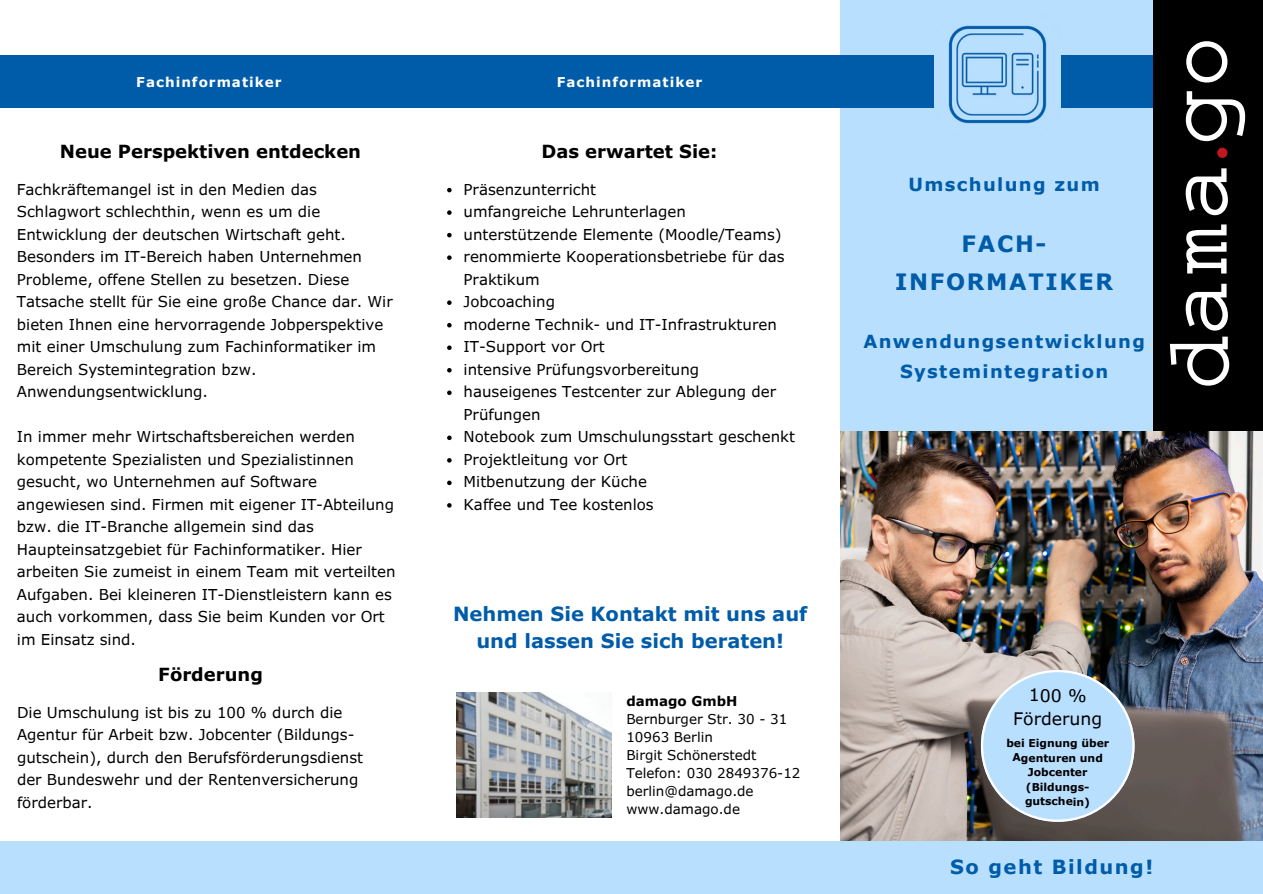
<style>
.page{position:relative;width:1263px;height:894px;background:#fff}
.page>*{position:absolute;margin:0;border:0;box-sizing:border-box;transform-origin:0 0}
.t1{font:700 22.5px/38.2px "Verdana Pro";letter-spacing:.075em;color:#005ca8;text-align:center}
.t2{font:700 19.5px/27px "Verdana Pro";color:#005ca8;text-align:center}
.t3{font:700 19.5px "Verdana Pro";letter-spacing:.075em;color:#005ca8}
.t4{font:700 18px/30.3px "Verdana Pro";letter-spacing:.075em;color:#005ca8;text-align:center}
.t5{font:700 18px "Verdana Pro";color:#000}
.t6{font:17.25px/23.5px "Verdana Pro";letter-spacing:-.005em;color:#000;text-align:center}
.t7{font:15px/22.5px "Verdana Pro";color:#000}
.t8{font:13.5px/18px "Verdana Pro";color:#000}
.t9{font:700 13.5px "Verdana Pro";letter-spacing:.075em;color:#fff}
.t10{font:700 10.8px "Verdana Pro";letter-spacing:-.005em;color:#000}
.s1{font-weight:700}
</style>
<div class="page">
<img style="left:457px;top:692px;width:155px;height:125px">
<div style="left:840px;top:0;width:423px;height:650px;background:#b9dfff"></div>
<div style="left:0;top:55px;width:1163px;height:53px;background:#005ca8"></div>
<div style="left:1154px;top:0;width:109px;height:456px;background:#000"></div>
<svg style="left:1170px;top:336px;width:59px;height:49px"></svg>
<svg style="left:1186px;top:284px;width:42px;height:46px"></svg>
<svg style="left:1186px;top:224px;width:40px;height:49px"></svg>
<svg style="left:1186px;top:168px;width:42px;height:47px"></svg>
<svg style="left:1186px;top:91px;width:59px;height:50px"></svg>
<svg style="left:1186px;top:41px;width:41px;height:41px"></svg>
<svg style="left:1217px;top:148px;width:10px;height:10px"></svg>
<img style="left:840px;top:432px;width:423px;height:408px">
<img style="left:935px;top:25px;width:126px;height:99px">
<div style="left:0;top:840px;width:1263px;height:53px;background:#b9dfff"></div>
<svg style="left:981px;top:669px;width:153px;height:152px;background:#abc6de"></svg>
<svg style="left:447px;top:188px;width:5px;height:4px"></svg>
<svg style="left:447px;top:210px;width:5px;height:5px"></svg>
<svg style="left:447px;top:233px;width:5px;height:4px"></svg>
<svg style="left:447px;top:255px;width:5px;height:5px"></svg>
<svg style="left:447px;top:300px;width:5px;height:5px"></svg>
<svg style="left:447px;top:323px;width:5px;height:4px"></svg>
<svg style="left:447px;top:345px;width:5px;height:5px"></svg>
<svg style="left:447px;top:368px;width:5px;height:4px"></svg>
<svg style="left:447px;top:390px;width:5px;height:5px"></svg>
<svg style="left:447px;top:435px;width:5px;height:5px"></svg>
<svg style="left:447px;top:458px;width:5px;height:4px"></svg>
<svg style="left:447px;top:480px;width:5px;height:5px"></svg>
<svg style="left:447px;top:503px;width:5px;height:4px"></svg>
<h3 class="t9" style="left:136px;top:73px;width:147px">Fachinformatiker</h3>
<p class="t9" style="left:557px;top:73px;width:147px">Fachinformatiker</p>
<p class="t5" style="left:60px;top:140px;width:303px">Neue Perspektiven entdecken</p>
<p class="t5" style="left:541px;top:140px;width:177px">Das erwartet Sie:</p>
<p class="t7" style="left:17px;top:177px;width:377px">Fachkräftemangel ist in den Medien das Schlagwort schlechthin, wenn es um die Entwicklung der deutschen Wirtschaft geht.<br>Besonders im IT-Bereich haben Unternehmen Probleme, offene Stellen zu besetzen. Diese Tatsache stellt für Sie eine große Chance dar. Wir bieten Ihnen eine hervorragende Jobperspektive mit einer Umschulung zum Fachinformatiker im Bereich Systemintegration bzw.<br>Anwendungsentwicklung.</p>
<p class="t7" style="left:17px;top:425px;width:380px">In immer mehr Wirtschaftsbereichen werden kompetente Spezialisten und Spezialistinnen gesucht, wo Unternehmen auf Software angewiesen sind. Firmen mit eigener IT-Abteilung bzw. die IT-Branche allgemein sind das Haupteinsatzgebiet für Fachinformatiker. Hier arbeiten Sie zumeist in einem Team mit verteilten Aufgaben. Bei kleineren IT-Dienstleistern kann es auch vorkommen, dass Sie beim Kunden vor Ort im Einsatz sind.</p>
<h5 class="t5" style="left:158px;top:662px;width:106px">Förderung</h5>
<h2 class="t7" style="left:17px;top:700px;width:348px">Die Umschulung ist bis zu 100 % durch die<br>Agentur für Arbeit bzw. Jobcenter (Bildungs&shy;gutschein), durch den Berufsförderungsdienst</h2>
<h5 class="t7" style="left:17px;top:767px;width:343px">der Bundeswehr und der Rentenversicherung förderbar.</h5>
<h4 class="t7" style="left:464px;top:177px;width:134px">Präsenzunterricht</h4>
<h2 class="t7" style="left:464px;top:200px;width:224px">umfangreiche Lehrunterlagen</h2>
<h2 class="t7" style="left:464px;top:222px;width:320px">unterstützende Elemente (Moodle/Teams)</h2>
<h5 class="t7" style="left:464px;top:245px;width:323px">renommierte Kooperationsbetriebe für das<br>Praktikum</h5>
<p class="t7" style="left:464px;top:290px;width:93px">Jobcoaching</p>
<p class="t7" style="left:464px;top:312px;width:315px">moderne Technik- und IT-Infrastrukturen</p>
<p class="t7" style="left:464px;top:335px;width:143px">IT-Support vor Ort</p>
<p class="t7" style="left:464px;top:357px;width:237px">intensive Prüfungsvorbereitung</p>
<p class="t7" style="left:464px;top:380px;width:314px">hauseigenes Testcenter zur Ablegung der<br>Prüfungen</p>
<p class="t7" style="left:464px;top:425px;width:333px">Notebook zum Umschulungsstart geschenkt</p>
<p class="t7" style="left:464px;top:447px;width:165px">Projektleitung vor Ort</p>
<p class="t7" style="left:464px;top:470px;width:185px">Mitbenutzung der Küche</p>
<p class="t7" style="left:464px;top:492px;width:192px">Kaffee und Tee kostenlos</p>
<h2 class="t2" style="left:453px;top:600px;width:356px">Nehmen Sie Kontakt mit uns auf und lassen Sie sich beraten!</h2>
<p class="t8" style="left:626px;top:691px;width:176px"><span class="s1">damago GmbH<br></span>Bernburger Str. 30 - 31<br>10963 Berlin<br>Birgit Schönerstedt<br>Telefon: 030 2849376-12 berlin@damago.de www.damago.de</p>
<p class="t4" style="left:908px;top:169px;width:193px">Umschulung zum</p>
<p class="t1" style="left:895px;top:224px;width:219px">FACH-<br>INFORMATIKER</p>
<p class="t4" style="left:863px;top:325px;width:283px">Anwendungsentwicklung<br>Systemintegration</p>
<p class="t6" style="left:1013px;top:682px;width:90px">100 %<br>Förderung</p>
<h2 class="t10" style="left:1006px;top:736px;width:104px">bei Eignung über</h2>
<h1 class="t10" style="left:1013px;top:750px;width:92px">Agenturen und</h1>
<h2 class="t10" style="left:1028px;top:765px;width:61px">Jobcenter</h2>
<p class="t10" style="left:1026px;top:779px;width:65px">(Bildungs-</p>
<h4 class="t10" style="left:1025px;top:794px;width:67px">gutschein)</h4>
<p class="t3" style="left:950px;top:854px;width:204px">So geht Bildung!</p>
</div>
